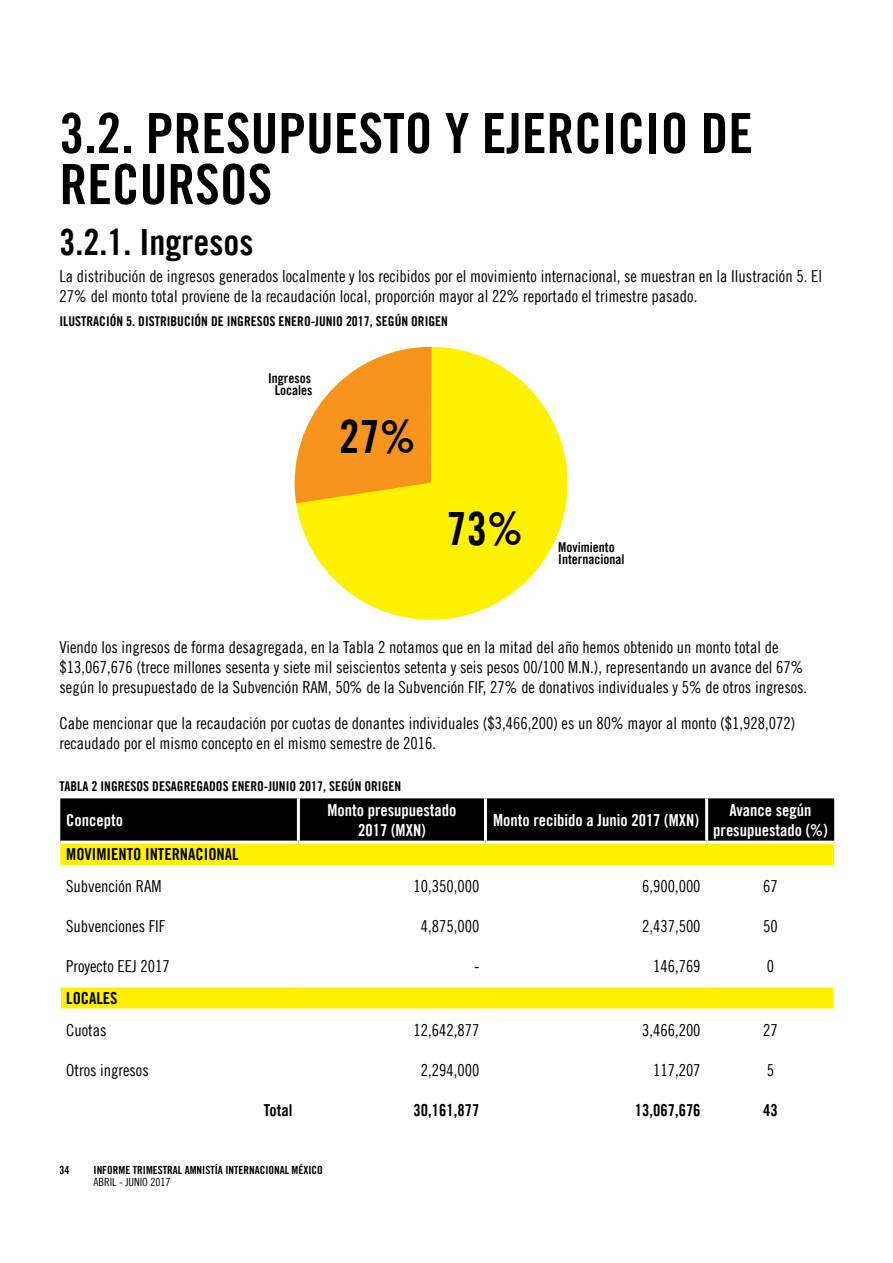
<style>
.page{position:relative;width:893px;height:1263px;background:#fff}
.page>*{position:absolute;margin:0;border:0;box-sizing:border-box;transform-origin:0 0}
.t1{font:55.5px/51px "Amnesty Trade Gothic Bd Cn 20";color:#000}
.t2{font:45.9px "Amnesty Trade Gothic Bd Cn 20";color:#000}
.t3{font:36px "Amnesty Trade Gothic Bd Cn 20";color:#000}
.t4{font:16.5px/19.8px "Amnesty Trade Gothic Cn 18";color:#000}
.t5{font:16.5px/19.8px "Amnesty Trade Gothic Bd Cn 20";color:#fff;text-align:center}
.t6{font:16.5px "Amnesty Trade Gothic Bd Cn 20";color:#000}
.t7{font:13.5px/11.7px "Amnesty Trade Gothic Bd Cn 20";color:#000}
.t8{font:11.25px "Amnesty Trade Gothic Bd Cn 20";color:#000}
.t9{font:11.25px "Amnesty Trade Gothic Cn 18";color:#000}
</style>
<div class="page">
<div style="left:60px;top:798px;width:774px;height:43px;background:#000"></div>
<div style="left:60px;top:844px;width:774px;height:21px;background:#fff200"></div>
<div style="left:61px;top:987px;width:772px;height:21px;background:#fff200"></div>
<hr style="left:297px;top:798px;width:3px;height:43px;background:#fff">
<hr style="left:484px;top:798px;width:3px;height:43px;background:#fff">
<hr style="left:705px;top:798px;width:3px;height:43px;background:#fff">
<div style="left:295px;top:347px;width:273px;height:273px;background:#fff200;border-radius:50%"></div>
<svg style="left:295px;top:347px;width:137px;height:159px"></svg>
<h1 class="t1" style="left:60px;top:107px;width:695px">3.2. PRESUPUESTO Y EJERCICIO DE<br>RECURSOS</h1>
<h3 class="t3" style="left:60px;top:220px;width:195px">3.2.1. Ingresos</h3>
<p class="t4" style="left:60px;top:266px;width:764px">La distribución de ingresos generados localmente y los recibidos por el movimiento internacional, se muestran en la Ilustración 5. El<br>27% del monto total proviene de la recaudación local, proporción mayor al 22% reportado el trimestre pasado.</p>
<p class="t7" style="left:60px;top:315px;width:390px">ILUSTRACIÓN 5. DISTRIBUCIÓN DE INGRESOS ENERO-JUNIO 2017, SEGÚN ORIGEN</p>
<p class="t7" style="left:268px;top:373px;width:46px;text-align:center">Ingresos<br>Locales</p>
<h2 class="t2" style="left:339px;top:408px;width:78px">27%</h2>
<h2 class="t2" style="left:446px;top:500px;width:78px">73%</h2>
<p class="t7" style="left:558px;top:541px;width:68px">Movimiento<br>Internacional</p>
<p class="t4" style="left:60px;top:637px;width:749px">Viendo los ingresos de forma desagregada, en la Tabla 2 notamos que en la mitad del año hemos obtenido un monto total de $13,067,676 (trece millones sesenta y siete mil seiscientos setenta y seis pesos 00/100 M.N.), representando un avance del 67% según lo presupuestado de la Subvención RAM, 50% de la Subvención FIF, 27% de donativos individuales y 5% de otros ingresos.</p>
<p class="t4" style="left:60px;top:713px;width:737px">Cabe mencionar que la recaudación por cuotas de donantes individuales ($3,466,200) es un 80% mayor al monto ($1,928,072) recaudado por el mismo concepto en el mismo semestre de 2016.</p>
<p class="t7" style="left:60px;top:780px;width:343px">TABLA 2 INGRESOS DESAGREGADOS ENERO-JUNIO 2017, SEGÚN ORIGEN</p>
<p class="t5" style="left:66px;top:810px;width:58px">Concepto</p>
<p class="t5" style="left:327px;top:800px;width:131px">Monto presupuestado<br>2017 (MXN)</p>
<p class="t5" style="left:493px;top:810px;width:208px">Monto recibido a Junio 2017 (MXN)</p>
<p class="t5" style="left:713px;top:800px;width:116px">Avance según presupuestado (%)</p>
<p class="t6" style="left:66px;top:844px;width:174px">MOVIMIENTO INTERNACIONAL</p>
<p class="t4" style="left:66px;top:876px;width:97px">Subvención RAM</p>
<p class="t4" style="left:414px;top:876px;width:67px">10,350,000</p>
<p class="t4" style="left:642px;top:876px;width:60px">6,900,000</p>
<p class="t4" style="left:763px;top:876px;width:16px">67</p>
<p class="t4" style="left:66px;top:916px;width:100px">Subvenciones FIF</p>
<p class="t4" style="left:421px;top:916px;width:60px">4,875,000</p>
<p class="t4" style="left:642px;top:916px;width:60px">2,437,500</p>
<p class="t4" style="left:763px;top:916px;width:16px">50</p>
<p class="t4" style="left:66px;top:956px;width:105px">Proyecto EEJ 2017</p>
<p class="t4" style="left:474px;top:956px;width:7px">-</p>
<p class="t4" style="left:653px;top:956px;width:49px">146,769</p>
<p class="t4" style="left:767px;top:956px;width:9px">0</p>
<p class="t6" style="left:66px;top:988px;width:53px">LOCALES</p>
<p class="t4" style="left:66px;top:1020px;width:42px">Cuotas</p>
<p class="t4" style="left:414px;top:1020px;width:67px">12,642,877</p>
<p class="t4" style="left:642px;top:1020px;width:60px">3,466,200</p>
<p class="t4" style="left:763px;top:1020px;width:16px">27</p>
<p class="t4" style="left:66px;top:1060px;width:84px">Otros ingresos</p>
<p class="t4" style="left:421px;top:1060px;width:60px">2,294,000</p>
<p class="t4" style="left:653px;top:1060px;width:49px">117,207</p>
<p class="t4" style="left:767px;top:1060px;width:9px">5</p>
<p class="t6" style="left:264px;top:1100px;width:30px">Total</p>
<p class="t6" style="left:414px;top:1100px;width:67px">30,161,877</p>
<p class="t6" style="left:635px;top:1100px;width:67px">13,067,676</p>
<p class="t6" style="left:763px;top:1100px;width:16px">43</p>
<p class="t8" style="left:60px;top:1163px;width:11px">34</p>
<p class="t8" style="left:94px;top:1163px;width:231px">INFORME TRIMESTRAL AMNISTÍA INTERNACIONAL MÉXICO</p>
<p class="t9" style="left:94px;top:1176px;width:78px">ABRIL - JUNIO 2017</p>
</div>
